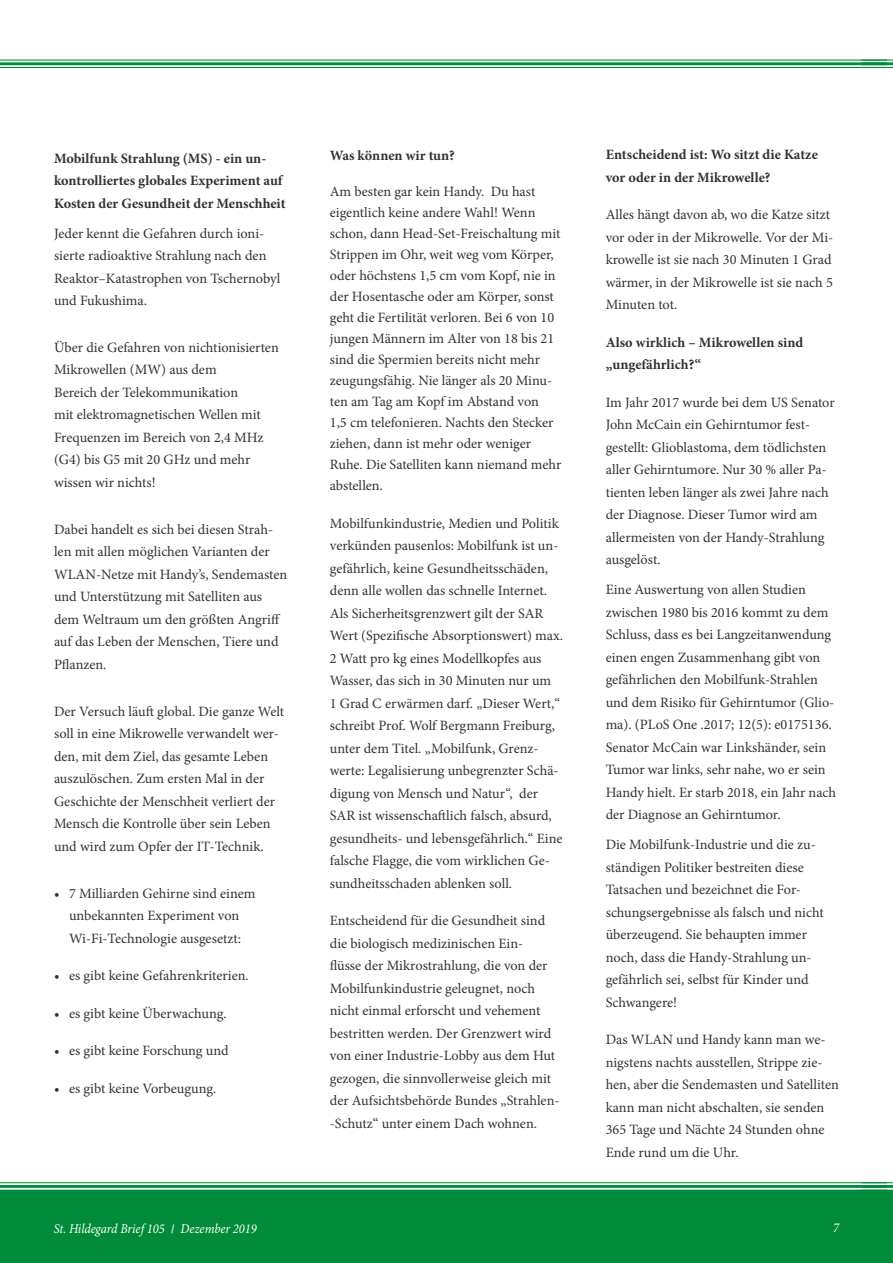
<style>
.page{position:relative;width:893px;height:1263px;background:#fff}
.page>*{position:absolute;margin:0;border:0;box-sizing:border-box;transform-origin:0 0}
.t1{font:14.25px/22.5px "Minion Pro";color:#323233}
.t2{font:700 14.25px/22.5px "Minion Pro";color:#323233}
.t3{font:italic 13.5px "Minion Pro";letter-spacing:-.005em;color:#fff;scale:.93 1}
.s1{font-family:"Arial"}
</style>
<div class="page">
<hr style="left:0;top:60px;width:887px;height:1px;background:#008b3b">
<hr style="left:0;top:62px;width:887px;height:3px;background:#008b3b">
<hr style="left:0;top:67px;width:887px;height:1px;background:#008b3b">
<hr style="left:0;top:1182px;width:887px;height:1px;background:#008b3b">
<hr style="left:0;top:1185px;width:887px;height:3px;background:#008b3b">
<hr style="left:0;top:1189px;width:887px;height:2px;background:#008b3b">
<div style="left:0;top:1191px;width:887px;height:72px;background:#008b3b"></div>
<hr style="left:861px;top:60px;width:32px;height:1px;background:#008b3b">
<hr style="left:861px;top:62px;width:32px;height:3px;background:#008b3b">
<hr style="left:861px;top:67px;width:32px;height:1px;background:#008b3b">
<hr style="left:861px;top:1182px;width:32px;height:1px;background:#008b3b">
<hr style="left:861px;top:1185px;width:32px;height:3px;background:#008b3b">
<hr style="left:861px;top:1189px;width:32px;height:2px;background:#008b3b">
<div style="left:861px;top:1191px;width:32px;height:72px;background:#008b3b"></div>
<p class="t2" style="left:54px;top:147px;width:233px">Mobilfunk Strahlung (MS) - ein un&shy;kontrolliertes globales Experiment auf<br>Kosten der Gesundheit der Menschheit</p>
<p class="t1" style="left:54px;top:222px;width:228px">Jeder kennt die Gefahren durch ioni&shy;sierte radioaktive Strahlung nach den<br>Reaktor–Katastrophen von Tschernobyl und Fukushima.</p>
<p class="t1" style="left:54px;top:336px;width:226px">Über die Gefahren von nichtionisierten<br>Mikrowellen (MW) aus dem<br>Bereich der Telekommunikation<br>mit elektromagnetischen Wellen mit<br>Frequenzen im Bereich von 2,4 MHz (G4) bis G5 mit 20 GHz und mehr wissen wir nichts!</p>
<p class="t1" style="left:54px;top:518px;width:235px">Dabei handelt es sich bei diesen Strah&shy;len mit allen möglichen Varianten der WLAN-Netze mit Handy’s, Sendemasten und Unterstützung mit Satelliten aus dem Weltraum um den größten Angriff auf das Leben der Menschen, Tiere und Pflanzen.</p>
<p class="t1" style="left:54px;top:700px;width:232px">Der Versuch läuft global. Die ganze Welt soll in eine Mikrowelle verwandelt wer&shy;den, mit dem Ziel, das gesamte Leben auszulöschen. Zum ersten Mal in der Geschichte der Menschheit verliert der Mensch die Kontrolle über sein Leben und wird zum Opfer der IT-Technik.</p>
<p class="t1" style="left:54px;top:882px;width:203px;text-align:center">• 7 Milliarden Gehirne sind einem unbekannten Experiment von<br>Wi-Fi-Technologie ausgesetzt:</p>
<p class="t1" style="left:54px;top:964px;width:196px">• es gibt keine Gefahrenkriterien.</p>
<p class="t1" style="left:54px;top:1002px;width:174px">• es gibt keine Überwachung.</p>
<p class="t1" style="left:54px;top:1039px;width:176px">• es gibt keine Forschung und</p>
<p class="t1" style="left:54px;top:1077px;width:164px">• es gibt keine Vorbeugung.</p>
<p class="t2" style="left:330px;top:144px;width:127px">Was können wir tun?</p>
<p class="t1" style="left:330px;top:181px;width:233px;line-height:21px">Am besten gar kein Handy. Du hast eigentlich keine andere Wahl! Wenn schon, dann Head-Set-Freischaltung mit Strippen im Ohr, weit weg vom Körper, oder höchstens 1,5 cm vom Kopf, nie in der Hosentasche oder am Körper, sonst geht die Fertilität verloren. Bei 6 von 10 jungen Männern im Alter von 18 bis 21 sind die Spermien bereits nicht mehr zeugungsfähig. Nie länger als 20 Minu&shy;ten am Tag am Kopf im Abstand von<br>1,5 cm telefonieren. Nachts den Stecker ziehen, dann ist mehr oder weniger Ruhe. Die Satelliten kann niemand mehr abstellen.</p>
<p class="t1" style="left:330px;top:512px;width:235px">Mobilfunkindustrie, Medien und Politik verkünden pausenlos: Mobilfunk ist un&shy;gefährlich, keine Gesundheitsschäden, denn alle wollen das schnelle Internet.<br>Als Sicherheitsgrenzwert gilt der SAR Wert (Spezifische Absorptionswert) max.<br>2 Watt pro kg eines Modellkopfes aus Wasser, das sich in 30 Minuten nur um<br>1 Grad C erwärmen darf. „Dieser Wert,“ schreibt Prof. Wolf Bergmann Freiburg, unter dem Titel. „Mobilfunk, Grenz&shy;werte: Legalisierung unbegrenzter Schä&shy;digung von Mensch und Natur“, der SAR ist wissenschaftlich falsch, absurd, gesundheits- und lebensgefährlich.“ Eine falsche Flagge, die vom wirklichen Ge&shy;sundheitsschaden ablenken soll.</p>
<p class="t1" style="left:330px;top:910px;width:231px">Entscheidend für die Gesundheit sind die biologisch medizinischen Ein-<br>flüsse der Mikrostrahlung, die von der Mobilfunkindustrie geleugnet, noch nicht einmal erforscht und vehement bestritten werden. Der Grenzwert wird von einer Industrie-Lobby aus dem Hut gezogen, die sinnvollerweise gleich mit der Aufsichtsbehörde Bundes „Strahlen--Schutz“ unter einem Dach wohnen.</p>
<p class="t2" style="left:606px;top:143px;width:214px">Entscheidend ist: Wo sitzt die Katze vor oder in der Mikrowelle?</p>
<p class="t1" style="left:606px;top:204px;width:229px">Alles hängt davon ab, wo die Katze sitzt vor oder in der Mikrowelle. Vor der Mi&shy;krowelle ist sie nach 30 Minuten 1 Grad wärmer, in der Mikrowelle ist sie nach 5<br>Minuten tot.</p>
<p class="t2" style="left:606px;top:331px;width:199px">Also wirklich – Mikrowellen sind „ungefährlich?“</p>
<p class="t1" style="left:606px;top:391px;width:230px">Im Jahr 2017 wurde bei dem US Senator John McCain ein Gehirntumor fest&shy;gestellt: Glioblastoma, dem tödlichsten aller Gehirntumore. Nur 30 % aller Pa&shy;tienten leben länger als zwei Jahre nach der Diagnose. Dieser Tumor wird am allermeisten von der Handy-Strahlung ausgelöst.</p>
<p class="t1" style="left:606px;top:579px;width:232px">Eine Auswertung von allen Studien zwischen 1980 bis 2016 kommt zu dem Schluss, dass es bei Langzeitanwendung einen engen Zusammenhang gibt von gefährlichen den Mobilfunk-Strahlen und dem Risiko für Gehirntumor (Glio&shy;ma). (PLoS One .2017; 12(5): e0175136.<br>Senator McCain war Linkshänder, sein Tumor war links, sehr nahe, wo er sein Handy hielt. Er starb 2018, ein Jahr nach der Diagnose an Gehirntumor.</p>
<p class="t1" style="left:606px;top:834px;width:220px">Die Mobilfunk-Industrie und die zu&shy;ständigen Politiker bestreiten diese Tatsachen und bezeichnet die For&shy;schungsergebnisse als falsch und nicht überzeugend. Sie behaupten immer noch, dass die Handy-Strahlung un&shy;gefährlich sei, selbst für Kinder und Schwangere!</p>
<p class="t1" style="left:606px;top:1029px;width:235px">Das WLAN und Handy kann man we&shy;nigstens nachts ausstellen, Strippe zie&shy;hen, aber die Sendemasten und Satelliten kann man nicht abschalten, sie senden 365 Tage und Nächte 24 Stunden ohne Ende rund um die Uhr.</p>
<p class="t3" style="left:54px;top:1219px;width:220px">St. Hildegard Brief 105 <span class="s1">׀</span> Dezember 2019</p>
<p class="t3" style="left:833px;top:1218px;width:8px">7</p>
</div>
